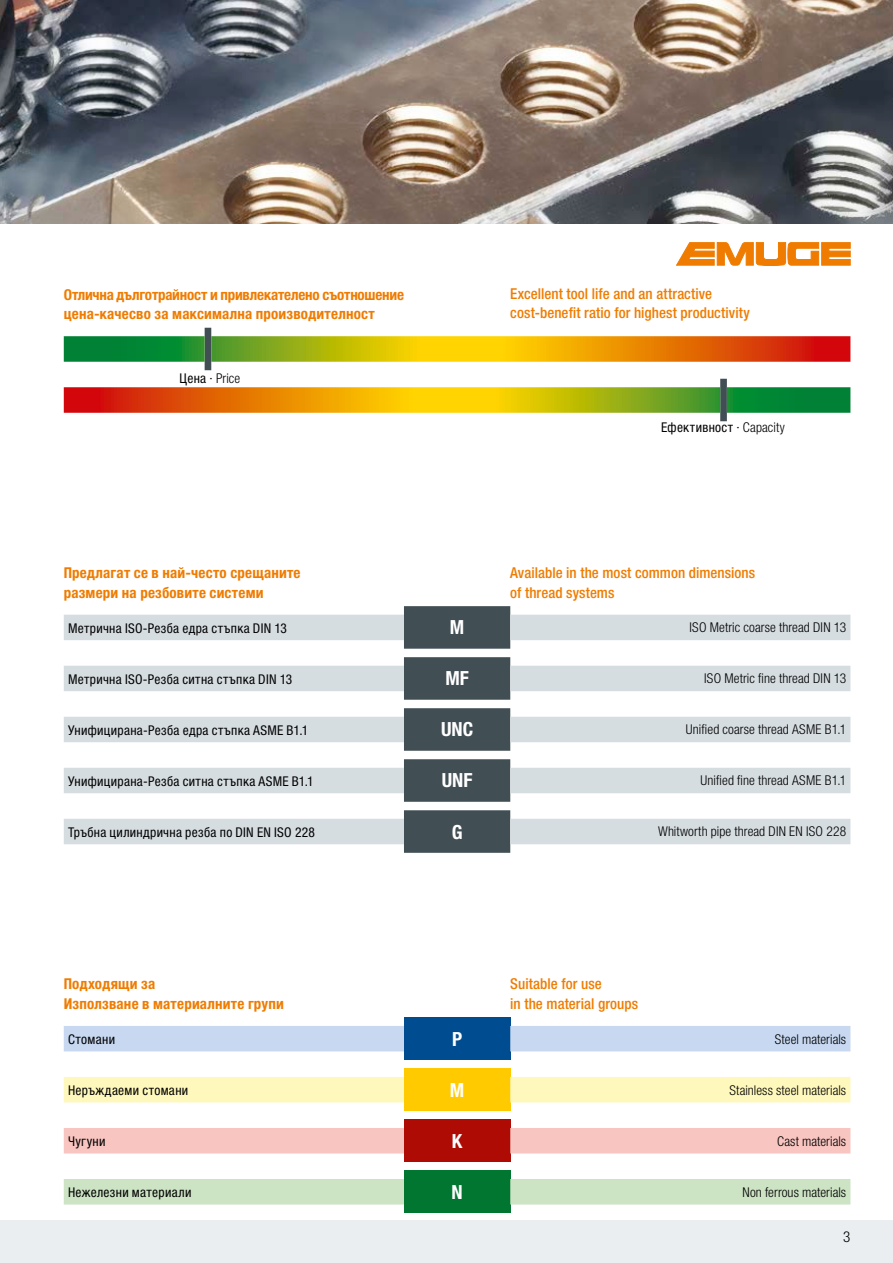
<style>
.page{position:relative;width:893px;height:1263px;background:#fff}
.page>*{position:absolute;margin:0;border:0;box-sizing:border-box;transform-origin:0 0}
.t1{font:700 condensed 19.5px "Helvetica Neue LT Pro";color:#fff}
.t2{font:700 condensed 15px/19.5px "Helvetica Neue LTCYR";letter-spacing:.01em;color:#ef7c00}
.t3{font:500 condensed 15px/19.5px "Helvetica Neue LT Pro";letter-spacing:.005em;color:#ef7c00}
.t4{font:300 condensed 15px "Helvetica Neue LT Pro";color:#000}
.t5{font:condensed 13.5px "Helvetica Neue LTCYR";letter-spacing:.025em;color:#000}
.t6{font:300 condensed 13.5px "Helvetica Neue LT Pro";letter-spacing:.005em;color:#000}
.s1{font-family:"Helvetica Neue LTCYR";font-weight:400}
.s2{font-weight:400}
.s3{font-family:"Helvetica Neue LT Pro"}
.s4{font-family:"Helvetica Neue LT Pro";font-weight:300}
</style>
<div class="page">
<div style="left:0;top:1220px;width:893px;height:43px;background:#ebeef0"></div>
<img style="left:0;top:0;width:893px;height:223px">
<svg style="left:676px;top:242px;width:174px;height:24px"></svg>
<svg style="left:205px;top:328px;width:522px;height:93px"></svg>
<svg style="left:64px;top:336px;width:786px;height:26px;background:#af9114"></svg>
<svg style="left:64px;top:387px;width:786px;height:26px;background:#b09114"></svg>
<svg style="left:404px;top:606px;width:106px;height:247px;background:#445157"></svg>
<svg style="left:64px;top:615px;width:786px;height:229px;fill:#d6dde1"></svg>
<div style="left:404px;top:1017px;width:106px;height:43px;background:#004c90"></div>
<svg style="left:64px;top:1026px;width:786px;height:25px;background:#acc5e2"></svg>
<div style="left:404px;top:1068px;width:106px;height:43px;background:#ffcb00"></div>
<svg style="left:64px;top:1077px;width:786px;height:25px;background:#fff1a2"></svg>
<div style="left:404px;top:1119px;width:106px;height:43px;background:#ad0b04"></div>
<svg style="left:64px;top:1128px;width:786px;height:25px;background:#edaba6"></svg>
<div style="left:404px;top:1170px;width:106px;height:43px;background:#007630"></div>
<svg style="left:64px;top:1179px;width:786px;height:25px;background:#b0d4af"></svg>
<p class="t2" style="left:64px;top:285px;width:342px">Отлична дълготрайност и привлекателено съотношение цена-качесво за максимална производителност</p>
<p class="t3" style="left:510px;top:283px;width:241px">Excellent tool life and an attractive cost-benefit ratio for highest productivity</p>
<p class="t6" style="left:180px;top:370px;width:62px"><span class="s1">Цена</span> <span class="s2">∙</span> Price</p>
<p class="t5" style="left:661px;top:420px;width:125px">Ефективност <span class="s3">∙</span> <span class="s4">Capacity</span></p>
<p class="t2" style="left:64px;top:563px;width:238px">Предлагат се в най-често срещаните размери на резбовите системи</p>
<p class="t3" style="left:510px;top:563px;width:246px">Available in the most common dimensions of thread systems</p>
<p class="t5" style="left:68px;top:621px;width:220px">Метрична ISO-Резба едра стъпка DIN 13</p>
<h1 class="t1" style="left:450px;top:616px;width:16px">M</h1>
<p class="t6" style="left:689px;top:620px;width:158px">ISO Metric coarse thread DIN 13</p>
<p class="t5" style="left:68px;top:672px;width:226px">Метрична ISO-Резба ситна стъпка DIN 13</p>
<h1 class="t1" style="left:445px;top:667px;width:25px">MF</h1>
<p class="t6" style="left:704px;top:671px;width:144px">ISO Metric fine thread DIN 13</p>
<p class="t5" style="left:68px;top:723px;width:242px">Унифицирана-Резба едра стъпка ASME B1.1</p>
<h1 class="t1" style="left:441px;top:718px;width:34px">UNC</h1>
<p class="t6" style="left:686px;top:722px;width:162px">Unified coarse thread ASME B1.1</p>
<p class="t5" style="left:68px;top:774px;width:247px">Унифицирана-Резба ситна стъпка ASME B1.1</p>
<h1 class="t1" style="left:442px;top:769px;width:32px">UNF</h1>
<p class="t6" style="left:701px;top:773px;width:147px">Unified fine thread ASME B1.1</p>
<p class="t5" style="left:68px;top:825px;width:248px">Тръбна цилиндрична резба по DIN EN ISO 228</p>
<h1 class="t1" style="left:452px;top:820px;width:12px">G</h1>
<p class="t6" style="left:658px;top:824px;width:190px">Whitworth pipe thread DIN EN ISO 228</p>
<p class="t2" style="left:64px;top:974px;width:222px">Подходящи за<br>Използване в материалните групи</p>
<p class="t3" style="left:510px;top:974px;width:129px">Suitable for use<br>in the material groups</p>
<p class="t5" style="left:68px;top:1032px;width:49px">Стомани</p>
<h1 class="t1" style="left:452px;top:1027px;width:12px">P</h1>
<p class="t6" style="left:775px;top:1031px;width:73px">Steel materials</p>
<p class="t5" style="left:68px;top:1083px;width:122px">Неръждаеми стомани</p>
<h1 class="t1" style="left:450px;top:1078px;width:16px">M</h1>
<p class="t6" style="left:729px;top:1082px;width:118px">Stainless steel materials</p>
<p class="t5" style="left:68px;top:1134px;width:39px">Чугуни</p>
<h1 class="t1" style="left:452px;top:1129px;width:12px">K</h1>
<p class="t6" style="left:777px;top:1133px;width:71px">Cast materials</p>
<p class="t5" style="left:68px;top:1185px;width:125px">Нежелезни материали</p>
<h1 class="t1" style="left:451px;top:1180px;width:13px">N</h1>
<p class="t6" style="left:742px;top:1184px;width:105px">Non ferrous materials</p>
<p class="t4" style="left:843px;top:1228px;width:9px">3</p>
</div>
